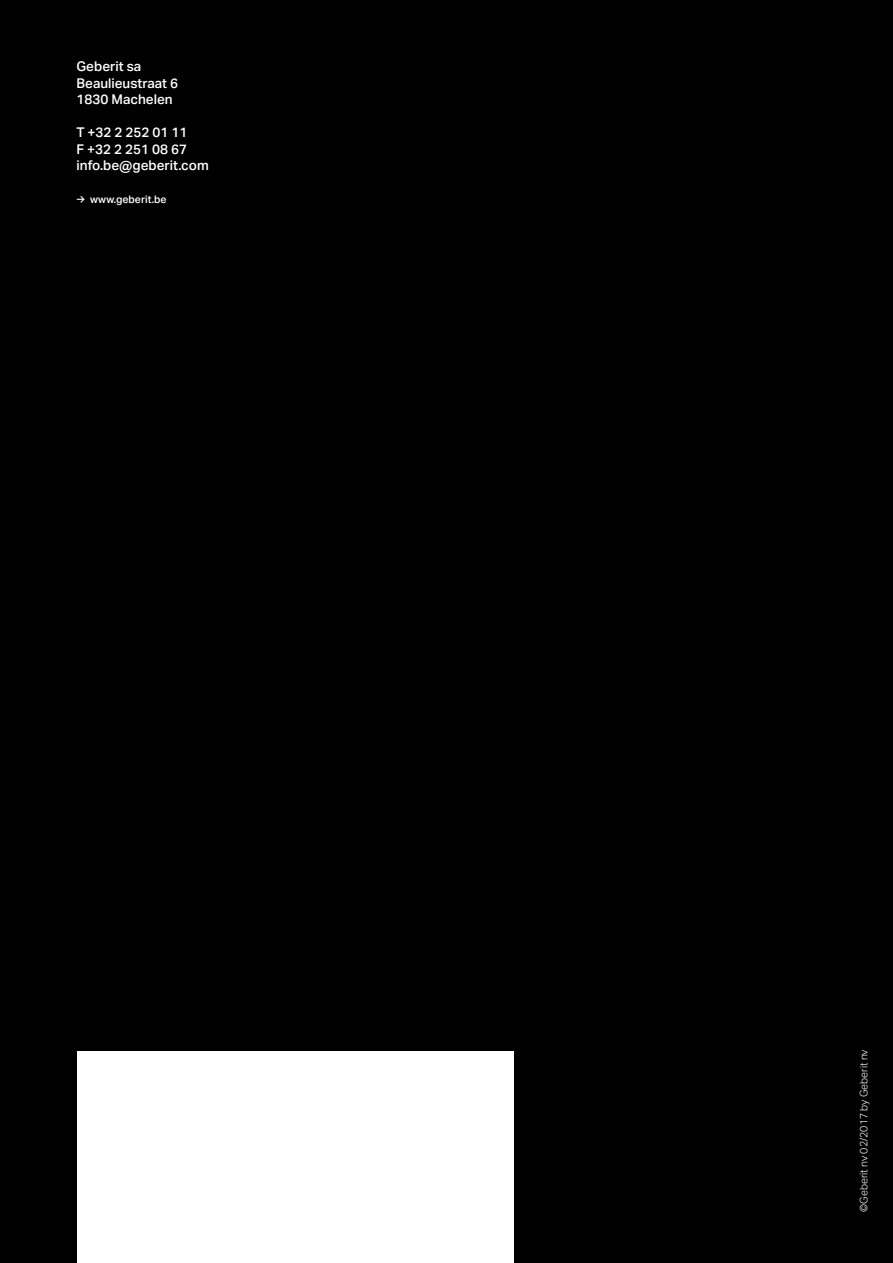
<style>
.page{position:relative;width:893px;height:1263px;background:#000}
.page>*{position:absolute;margin:0;border:0;box-sizing:border-box;transform-origin:0 0}
.t1{font:500 13.5px/16.5px "Aktiv Grotesk Geberit";color:#fff}
.t2{font:300 10.5px "Aktiv Grotesk Geberit";color:#fff}
.t3{font:500 10.5px "Aktiv Grotesk Geberit";color:#fff}
</style>
<div class="page">
<div style="left:77px;top:1051px;width:437px;height:212px;background:#fff"></div>
<p class="t1" style="left:77px;top:58px;width:103px">Geberit sa<br>Beaulieustraat 6<br>1830 Machelen</p>
<p class="t1" style="left:77px;top:124px;width:134px">T +32 2 252 01 11<br>F +32 2 251 08 67 info.be@geberit.com</p>
<p class="t3" style="left:77px;top:193px;width:92px">→ www.geberit.be</p>
<p class="t2" style="left:858px;top:1211px;width:164px;rotate:-90deg">©Geberit nv 02/2017 by Geberit nv</p>
</div>
